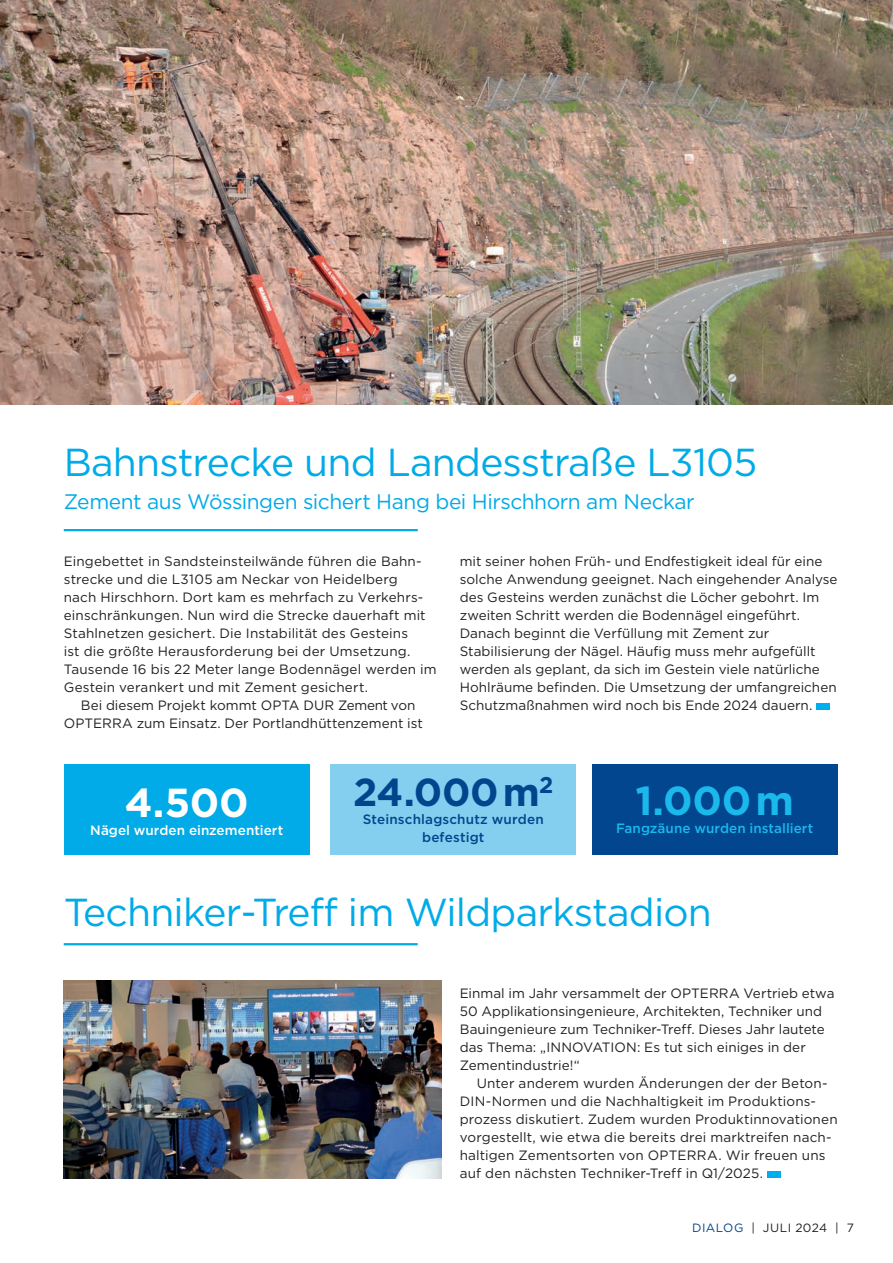
<style>
.page{position:relative;width:893px;height:1263px;background:#fff}
.page>*{position:absolute;margin:0;border:0;box-sizing:border-box;transform-origin:0 0}
.t1{font:700 40.5px "Gotham";color:#1ab8eb}
.t2{font:700 40.5px "Gotham";color:#fff}
.t3{font:39px "Gotham";letter-spacing:-.02em;color:#00abe7}
.t4{font:700 39px "Gotham";letter-spacing:-.01em;color:#01468c}
.t5{font:700 22.8px "Gotham";color:#01468c}
.t6{font:21px "Gotham";letter-spacing:-.02em;color:#00abe7}
.t7{font:13.5px/18px "Gotham";letter-spacing:.005em;color:#231f20}
.t8{font:500 13.5px/18px "Gotham";letter-spacing:.01em;color:#01468c;text-align:center}
.t9{font:500 13.5px "Gotham";letter-spacing:.005em;color:#1ab8eb}
.t10{font:500 13.5px "Gotham";letter-spacing:.005em;color:#fff}
.t11{font:12px "Gotham";letter-spacing:.035em;color:#231f20}
.s1{color:#01468c}
</style>
<div class="page">
<hr style="left:64px;top:943px;width:354px;height:2px;background:#00abe7">
<div style="left:64px;top:764px;width:246px;height:90px;background:#00abe7"></div>
<div style="left:330px;top:764px;width:246px;height:90px;background:#84cff0"></div>
<div style="left:592px;top:764px;width:246px;height:90px;background:#01468e"></div>
<img style="left:0;top:0;width:893px;height:404px">
<img style="left:64px;top:980px;width:378px;height:198px">
<hr style="left:64px;top:529px;width:354px;height:2px;background:#00abe7">
<div style="left:816px;top:703px;width:14px;height:7px;background:#00aeef"></div>
<div style="left:767px;top:1171px;width:14px;height:7px;background:#00aeef"></div>
<h2 class="t3" style="left:64px;top:440px;width:695px">Bahnstrecke und Landesstraße L3105</h2>
<h3 class="t6" style="left:64px;top:490px;width:632px">Zement aus Wössingen sichert Hang bei Hirschhorn am Neckar</h3>
<p class="t7" style="left:64px;top:552px;width:359px">Eingebettet in Sandsteinsteilwände führen die Bahn-</p>
<p class="t7" style="left:64px;top:570px;width:336px">strecke und die L3105 am Neckar von Heidelberg</p>
<p class="t7" style="left:64px;top:588px;width:361px">nach Hirschhorn. Dort kam es mehrfach zu Verkehrs-</p>
<p class="t7" style="left:64px;top:606px;width:363px">einschränkungen. Nun wird die Strecke dauerhaft mit</p>
<p class="t7" style="left:64px;top:624px;width:346px">Stahlnetzen gesichert. Die Instabilität des Gesteins</p>
<p class="t7" style="left:64px;top:642px;width:348px">ist die größte Herausforderung bei der Umsetzung.</p>
<p class="t7" style="left:64px;top:660px;width:375px">Tausende 16 bis 22 Meter lange Bodennägel werden im</p>
<p class="t7" style="left:64px;top:678px;width:306px">Gestein verankert und mit Zement gesichert.</p>
<p class="t7" style="left:81px;top:696px;width:336px">Bei diesem Projekt kommt OPTA DUR Zement von</p>
<p class="t7" style="left:64px;top:714px;width:361px">OPTERRA zum Einsatz. Der Portlandhüttenzement ist</p>
<p class="t7" style="left:460px;top:552px;width:379px">mit seiner hohen Früh- und Endfestigkeit ideal für eine solche Anwendung geeignet. Nach eingehender Analyse des Gesteins werden zunächst die Löcher gebohrt. Im zweiten Schritt werden die Bodennägel eingeführt.<br>Danach beginnt die Verfüllung mit Zement zur Stabilisierung der Nägel. Häufig muss mehr aufgefüllt werden als geplant, da sich im Gestein viele natürliche Hohlräume befinden. Die Umsetzung der umfangreichen Schutzmaßnahmen wird noch bis Ende 2024 dauern.</p>
<h1 class="t2" style="left:125px;top:779px;width:125px">4.500</h1>
<p class="t10" style="left:90px;top:822px;width:195px">Nägel wurden einzementiert</p>
<h3 class="t5" style="left:539px;top:772px;width:16px">2</h3>
<p class="t8" style="left:363px;top:810px;width:182px">Steinschlagschutz wurden befestigt</p>
<h2 class="t4" style="left:353px;top:770px;width:188px">24.000m</h2>
<h1 class="t1" style="left:635px;top:777px;width:160px">1.000m</h1>
<p class="t9" style="left:616px;top:821px;width:199px">Fangzäune wurden installiert</p>
<h2 class="t3" style="left:64px;top:891px;width:650px">Techniker-Treff im Wildparkstadion</h2>
<p class="t7" style="left:460px;top:984px;width:376px">Einmal im Jahr versammelt der OPTERRA Vertrieb etwa 50 Applikationsingenieure, Architekten, Techniker und Bauingenieure zum Techniker-Treff. Dieses Jahr lautete das Thema: „INNOVATION: Es tut sich einiges in der Zementindustrie!“</p>
<p class="t7" style="left:460px;top:1074px;width:379px;text-indent:17px">Unter anderem wurden Änderungen der der Beton-DIN-Normen und die Nachhaltigkeit im Produktions&shy;prozess diskutiert. Zudem wurden Produktinnovationen vorgestellt, wie etwa die bereits drei marktreifen nach&shy;haltigen Zementsorten von OPTERRA. Wir freuen uns auf den nächsten Techniker-Treff in Q1/2025.</p>
<p class="t11" style="left:692px;top:1221px;width:163px"><span class="s1">DIALOG</span> | JULI 2024 | 7</p>
</div>
